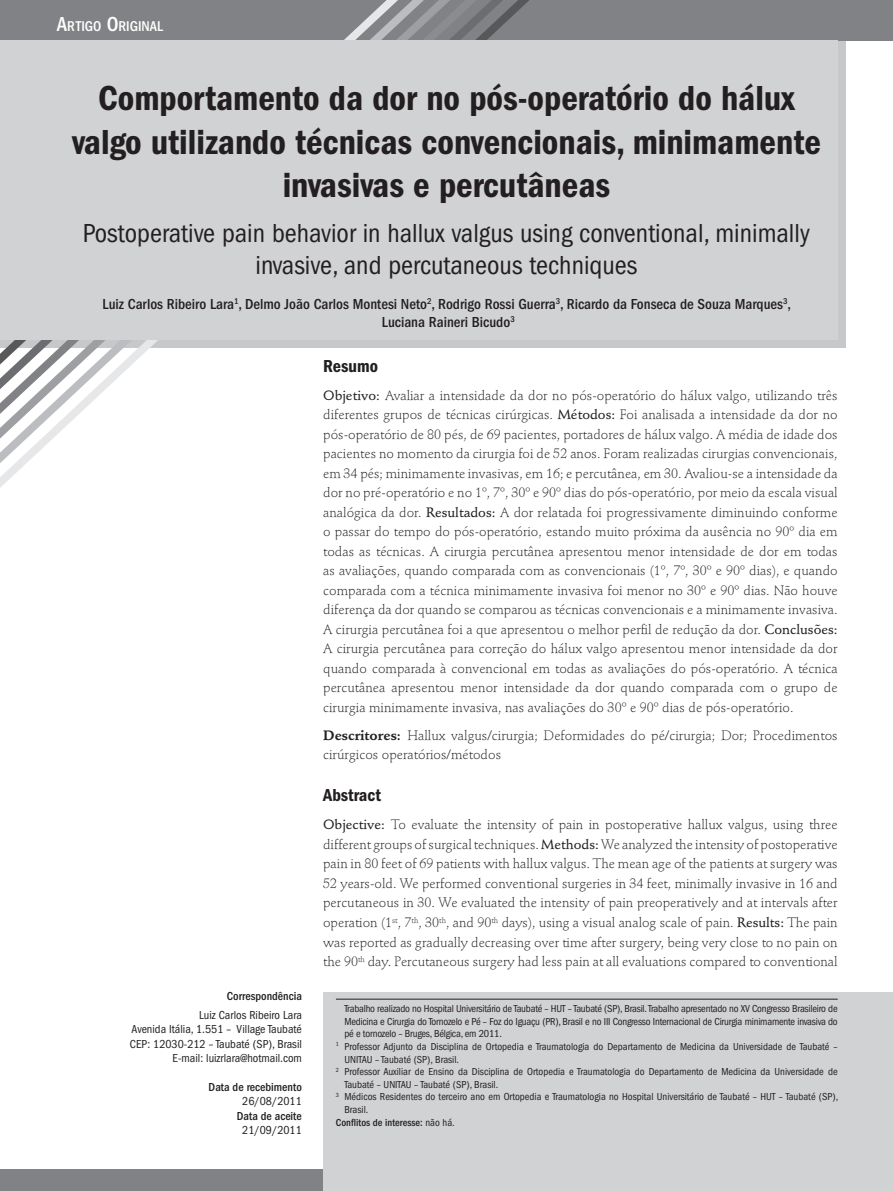
<style>
.page{position:relative;width:893px;height:1191px;background:#fff}
.page>*{position:absolute;margin:0;border:0;box-sizing:border-box;transform-origin:0 0}
._01_0_Título{font:36px/43.2px "ITC Franklin Gothic Std Dm Cd";color:#231f20;text-align:center}
._01_1_Título_inglês{font:condensed 27px/32.4px "ITC Franklin Gothic Std";color:#231f20;text-align:center}
._03_3_Título_abstrac{font:18px "ITC Franklin Gothic Std Dm Cd";color:#231f20}
._03_0_Título_resumo{font:18px "ITC Franklin Gothic Std Dm Cd";color:#231f20}
._02_0_Autores{font:500 condensed 15px/18px "ITC Franklin Gothic Std";color:#231f20;text-align:center}
.t1{font:500 condensed 14.7px "ITC Franklin Gothic Std";color:#fff}
._03_2_Descritores{font:300 13.5px/19.5px "Stempel Schneidler Std";color:#231f20;text-align:justify}
._04_1_Correspondênci{font:condensed 12px "ITC Franklin Gothic Std";color:#231f20}
._04_2_Datas_título{font:500 condensed 12px "ITC Franklin Gothic Std";color:#231f20}
._04_3_Datas{font:condensed 12px "ITC Franklin Gothic Std";color:#231f20}
._04_0_Correspondênci{font:500 condensed 12px "ITC Franklin Gothic Std";color:#231f20}
._02_1_Titulação_2{font:condensed 10.5px/12.6px "ITC Franklin Gothic Std";color:#231f20}
._02_1_Titulação_1{font:condensed 10.5px/12.6px "ITC Franklin Gothic Std";letter-spacing:-.02em;color:#231f20;text-align:justify}
._02_1_Titulação_2-2{font:500 condensed 10.5px "ITC Franklin Gothic Std";color:#231f20}
.s1{font-size:21px}
.s2{font-weight:500}
.s3{font-weight:700}
.s4{font-weight:400}
</style>
<div class="page">
<div style="left:0;top:37px;width:845px;height:310px;background:#c7c8ca"></div>
<svg style="left:0;top:340px;width:289px;height:148px"></svg>
<div style="left:0;top:0;width:893px;height:40px;background:#808285"></div>
<svg style="left:477px;top:0;width:52px;height:40px"></svg>
<svg style="left:344px;top:0;width:133px;height:40px"></svg>
<div style="left:0;top:1169px;width:893px;height:22px;background:#808285"></div>
<div style="left:323px;top:992px;width:570px;height:199px;background:#d1d2d4"></div>
<hr style="left:336px;top:999px;width:502px;height:1px;background:#231f20">
<div style="left:0;top:40px;width:838px;height:300px;background:#d1d2d4"></div>
<p class="t1" style="left:57px;top:18px;width:108px"><span class="s1">A</span>RTIGO <span class="s1">O</span>RIGINAL</p>
<p class="_01_0_Título" style="left:72px;top:77px;width:750px">Comportamento da dor no pós-operatório do hálux valgo utilizando técnicas convencionais, minimamente invasivas e percutâneas</p>
<p class="_01_1_Título_inglês" style="left:83px;top:217px;width:729px">Postoperative pain behavior in hallux valgus using conventional, minimally invasive, and percutaneous techniques</p>
<p class="_02_0_Autores" style="left:103px;top:295px;width:690px">Luiz Carlos Ribeiro Lara<sup>1</sup>, Delmo João Carlos Montesi Neto<sup>2</sup>, Rodrigo Rossi Guerra<sup>3</sup>, Ricardo da Fonseca de Souza Marques<sup>3</sup>,<br>Luciana Raineri Bicudo<sup>3</sup></p>
<p class="_04_0_Correspondênci" style="left:227px;top:989px;width:77px">Correspondência</p>
<p class="_04_1_Correspondênci" style="left:199px;top:1008px;width:104px">Luiz Carlos Ribeiro Lara</p>
<p class="_04_1_Correspondênci" style="left:131px;top:1022px;width:172px">Avenida Itália, 1.551 – Village Taubaté</p>
<p class="_04_1_Correspondênci" style="left:130px;top:1037px;width:173px">CEP: 12030-212 – Taubaté (SP), Brasil</p>
<p class="_04_1_Correspondênci" style="left:173px;top:1051px;width:131px">E-mail: luizrlara@hotmail.com</p>
<p class="_04_2_Datas_título" style="left:209px;top:1080px;width:95px">Data de recebimento</p>
<p class="_04_3_Datas" style="left:242px;top:1094px;width:61px">26/08/2011</p>
<p class="_04_2_Datas_título" style="left:237px;top:1109px;width:67px">Data de aceite</p>
<p class="_04_3_Datas" style="left:242px;top:1123px;width:61px">21/09/2011</p>
<p class="_03_0_Título_resumo" style="left:323px;top:355px;width:56px">Resumo</p>
<p class="_03_2_Descritores" style="left:323px;top:386px;width:516px"><span class="s2">Objetivo:</span> Avaliar a intensidade da dor no pós-operatório do hálux valgo, utilizando três diferentes grupos de técnicas cirúrgicas. <span class="s2">Métodos:</span> Foi analisada a intensidade da dor no pós-operatório de 80 pés, de 69 pacientes, portadores de hálux valgo. A média de idade dos pacientes no momento da cirurgia foi de 52 anos. Foram realizadas cirurgias convencionais, em 34 pés; minimamente invasivas, em 16; e percutânea, em 30. Avaliou-se a intensidade da dor no pré-operatório e no 1º, 7º, 30º e 90º dias do pós-operatório, por meio da escala visual analógica da dor. <span class="s2">Resultados:</span> A dor relatada foi progressivamente diminuindo conforme o passar do tempo do pós-operatório, estando muito próxima da ausência no 90º dia em todas as técnicas. A cirurgia percutânea apresentou menor intensidade de dor em todas as avaliações, quando comparada com as convencionais (1º, 7º, 30º e 90º dias), e quando comparada com a técnica minimamente invasiva foi menor no 30º e 90º dias. Não houve diferença da dor quando se comparou as técnicas convencionais e a minimamente invasiva.<br>A cirurgia percutânea foi a que apresentou o melhor perfil de redução da dor. <span class="s2">Conclusões:<br></span>A cirurgia percutânea para correção do hálux valgo apresentou menor intensidade da dor quando comparada à convencional em todas as avaliações do pós-operatório. A técnica percutânea apresentou menor intensidade da dor quando comparada com o grupo de cirurgia minimamente invasiva, nas avaliações do 30º e 90º dias de pós-operatório.</p>
<p class="_03_2_Descritores" style="left:323px;top:726px;width:516px"><span class="s3">Descritores:</span> Hallux valgus/cirurgia; Deformidades do pé/cirurgia; Dor; Procedimentos cirúrgicos operatórios/métodos</p>
<p class="_03_3_Título_abstrac" style="left:323px;top:785px;width:59px">Abstract</p>
<p class="_03_2_Descritores" style="left:323px;top:815px;width:516px"><span class="s2">Objective:</span> To evaluate the intensity of pain in postoperative hallux valgus, using three different groups of surgical techniques. <span class="s2">Methods:</span> We analyzed the intensity of postoperative pain in 80 feet of 69 patients with hallux valgus. The mean age of the patients at surgery was 52 years-old. We performed conventional surgeries in 34 feet, minimally invasive in 16 and percutaneous in 30. We evaluated the intensity of pain preoperatively and at intervals after operation (1<sup>st</sup>, 7<sup>th</sup>, 30<sup>th</sup>, and 90<sup>th</sup> days), using a visual analog scale of pain. <span class="s2">Results:</span> The pain was reported as gradually decreasing over time after surgery, being very close to no pain on the 90<sup>th</sup> day. Percutaneous surgery had less pain at all evaluations compared to conventional</p>
<p class="_02_1_Titulação_1" style="left:344px;top:1002px;width:495px">Trabalho realizado no Hospital Universitário de Taubaté – HUT – Taubaté (SP), Brasil. Trabalho apresentado no XV Congresso Brasileiro de Medicina e Cirurgia do Tornozelo e Pé – Foz do Iguaçu (PR), Brasil e no III Congresso Internacional de Cirurgia minimamente invasiva do pé e tornozelo – Bruges, Bélgica, em 2011.</p>
<p class="_02_1_Titulação_2" style="left:344px;top:1040px;width:495px;text-indent:-9px"><sup>1</sup> Professor Adjunto da Disciplina de Ortopedia e Traumatologia do Departamento de Medicina da Universidade de Taubaté –<br>UNITAU – Taubaté (SP), Brasil.</p>
<p class="_02_1_Titulação_2" style="left:344px;top:1065px;width:495px;text-indent:-9px"><sup>2</sup> Professor Auxiliar de Ensino da Disciplina de Ortopedia e Traumatologia do Departamento de Medicina da Universidade de<br>Taubaté – UNITAU – Taubaté (SP), Brasil.</p>
<p class="_02_1_Titulação_2" style="left:344px;top:1090px;width:495px;text-indent:-9px"><sup>3</sup> Médicos Residentes do terceiro ano em Ortopedia e Traumatologia no Hospital Universitário de Taubaté – HUT – Taubaté (SP),<br>Brasil.</p>
<p class="_02_1_Titulação_2-2" style="left:336px;top:1116px;width:120px">Conflitos de interesse: <span class="s4">não há.</span></p>
</div>
